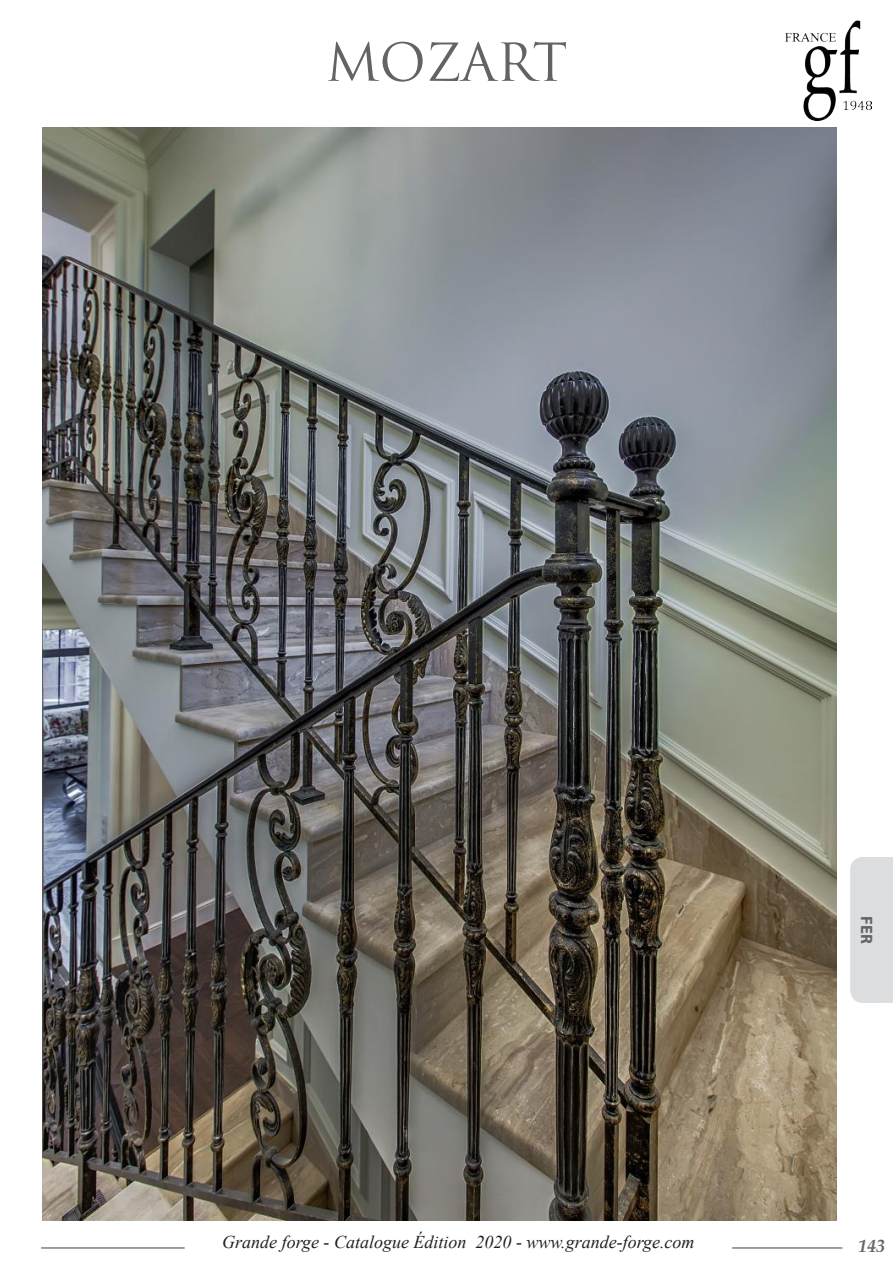
<style>
.page{position:relative;width:893px;height:1263px;background:#fff}
.page>*{position:absolute;margin:0;border:0;box-sizing:border-box;transform-origin:0 0}
.t1{font:51px "Trajan Pro";color:#636366}
.t2{font:italic 18px "Times New Roman";color:#231f20}
.t3{font:italic 700 18px "Palatino Linotype";color:#231f20}
.t4{font:700 16.5px "Myriad Pro";color:#636366}
</style>
<div class="page">
<hr style="left:732px;top:1247px;width:110px;height:1px;background:#231f20">
<hr style="left:41px;top:1247px;width:144px;height:1px;background:#231f20">
<img style="left:786px;top:21px;width:86px;height:99px">
<svg style="left:851px;top:857px;width:42px;height:146px"></svg>
<div style="left:850px;top:857px;width:34px;height:146px;background:#dcdddf;border-radius:13px"></div>
<img style="left:43px;top:128px;width:793px;height:1092px">
<p class="t1" style="left:326px;top:30px;width:243px">MOZART</p>
<p class="t4" style="left:878px;top:916px;width:29px;rotate:90deg">FER</p>
<p class="t2" style="left:222px;top:1229px;width:474px">Grande forge - Catalogue Édition 2020 - www.grande-forge.com</p>
<p class="t3" style="left:858px;top:1233px;width:29px">143</p>
</div>
